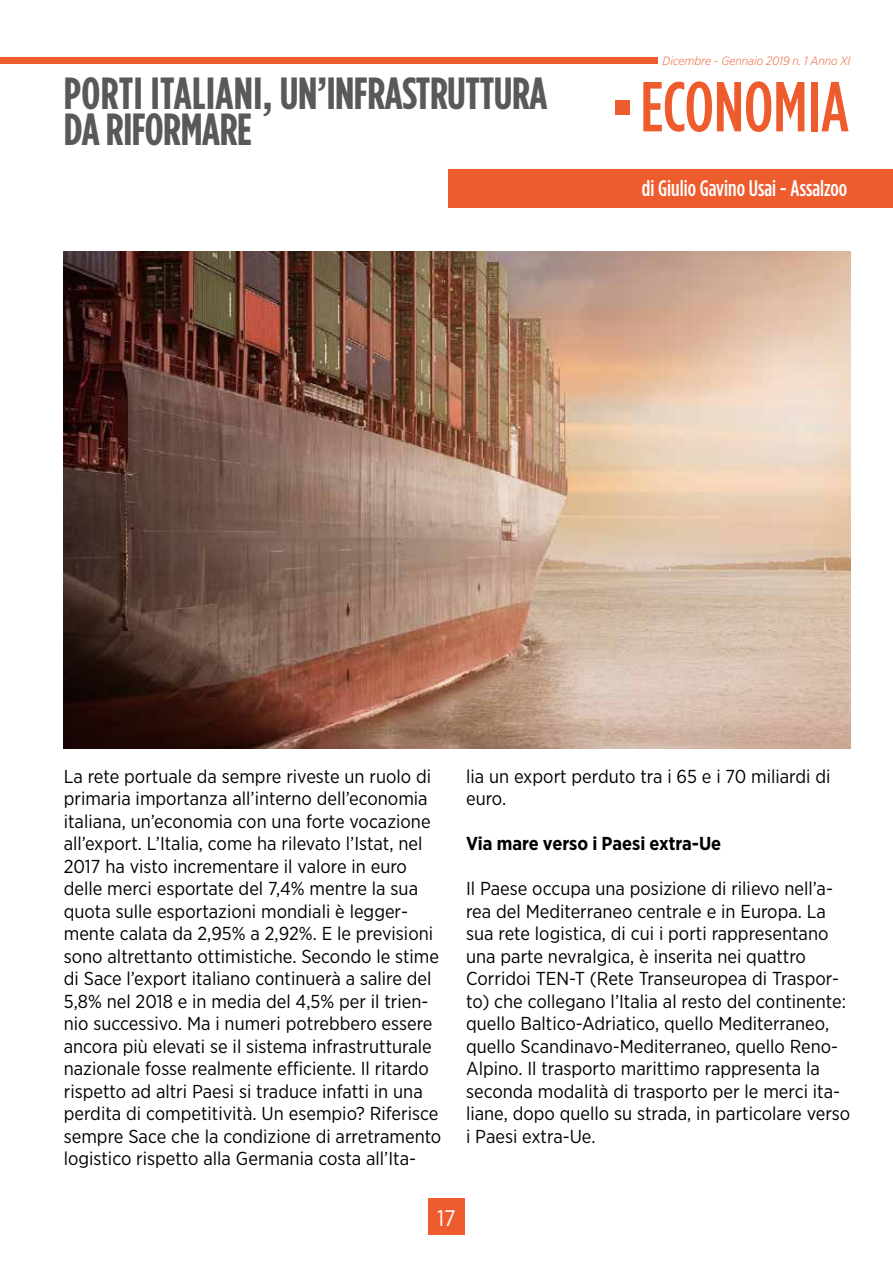
<style>
.page{position:relative;width:893px;height:1263px;background:#fff}
.page>*{position:absolute;margin:0;border:0;box-sizing:border-box;transform-origin:0 0}
.t1{font:500 70.5px "Gotham Condensed";color:#ee5c2d}
.t2{font:700 45px "Gotham Condensed";color:#58595b}
.t3{font:500 22.5px "Gotham Condensed";color:#fff}
.t4{font:22.5px "Gotham Narrow";color:#fff}
.t5{font:18.75px/22.5px "Gotham Narrow";color:#000}
.t6{font:700 18.75px "Gotham Narrow";letter-spacing:-.01em;color:#000}
.t7{font:italic 300 12px "Gotham Narrow";color:#ee5c2d}
</style>
<div class="page">
<div style="left:428px;top:1198px;width:37px;height:37px;background:#ee5c2d"></div>
<div style="left:0;top:57px;width:657px;height:7px;background:#ee5c2d"></div>
<div style="left:448px;top:169px;width:445px;height:39px;background:#ee5c2d"></div>
<div style="left:615px;top:100px;width:14px;height:14px;background:#ee5c2d"></div>
<img style="left:64px;top:252px;width:786px;height:496px">
<h2 class="t2" style="left:64px;top:68px;width:102px">PORTI ITALIANI</h2>
<h2 class="t2" style="left:263px;top:68px;width:80px">, UN’INFRA</h2>
<h2 class="t2" style="left:402px;top:68px;width:31px">STRUTTURA</h2>
<h2 class="t2" style="left:64px;top:104px;width:58px">DA RIFOR</h2>
<h2 class="t2" style="left:181px;top:104px;width:39px">MARE</h2>
<p class="t7" style="left:663px;top:53px;width:189px">Dicembre - Gennaio 2019 n. 1 Anno XI</p>
<h1 class="t1" style="left:640px;top:68px;width:210px">economia</h1>
<p class="t3" style="left:642px;top:176px;width:207px">di Giulio Gavino Usai - Assalzoo</p>
<p class="t5" style="left:64px;top:764px;width:379px">La rete portuale da sempre riveste un ruolo di primaria importanza all’interno dell’economia italiana, un’economia con una forte vocazione all’export. L’Italia, come ha rilevato l’Istat, nel 2017 ha visto incrementare il valore in euro delle merci esportate del 7,4% mentre la sua quota sulle esportazioni mondiali è legger&shy;mente calata da 2,95% a 2,92%. E le previsioni sono altrettanto ottimistiche. Secondo le stime di Sace l’export italiano continuerà a salire del 5,8% nel 2018 e in media del 4,5% per il trien&shy;nio successivo. Ma i numeri potrebbero essere ancora più elevati se il sistema infrastrutturale nazionale fosse realmente efficiente. Il ritardo rispetto ad altri Paesi si traduce infatti in una perdita di competitività. Un esempio? Riferisce sempre Sace che la condizione di arretramento logistico rispetto alla Germania costa all’Ita-</p>
<p class="t5" style="left:466px;top:764px;width:366px">lia un export perduto tra i 65 e i 70 miliardi di euro.</p>
<p class="t6" style="left:466px;top:831px;width:257px">Via mare verso i Paesi extra-Ue</p>
<p class="t5" style="left:466px;top:877px;width:386px">Il Paese occupa una posizione di rilievo nell’a&shy;rea del Mediterraneo centrale e in Europa. La sua rete logistica, di cui i porti rappresentano una parte nevralgica, è inserita nei quattro Corridoi TEN-T (Rete Transeuropea di Traspor&shy;to) che collegano l’Italia al resto del continente: quello Baltico-Adriatico, quello Mediterraneo, quello Scandinavo-Mediterraneo, quello Reno-Alpino. Il trasporto marittimo rappresenta la seconda modalità di trasporto per le merci ita&shy;liane, dopo quello su strada, in particolare verso i Paesi extra-Ue.</p>
<p class="t4" style="left:437px;top:1204px;width:20px">17</p>
</div>
